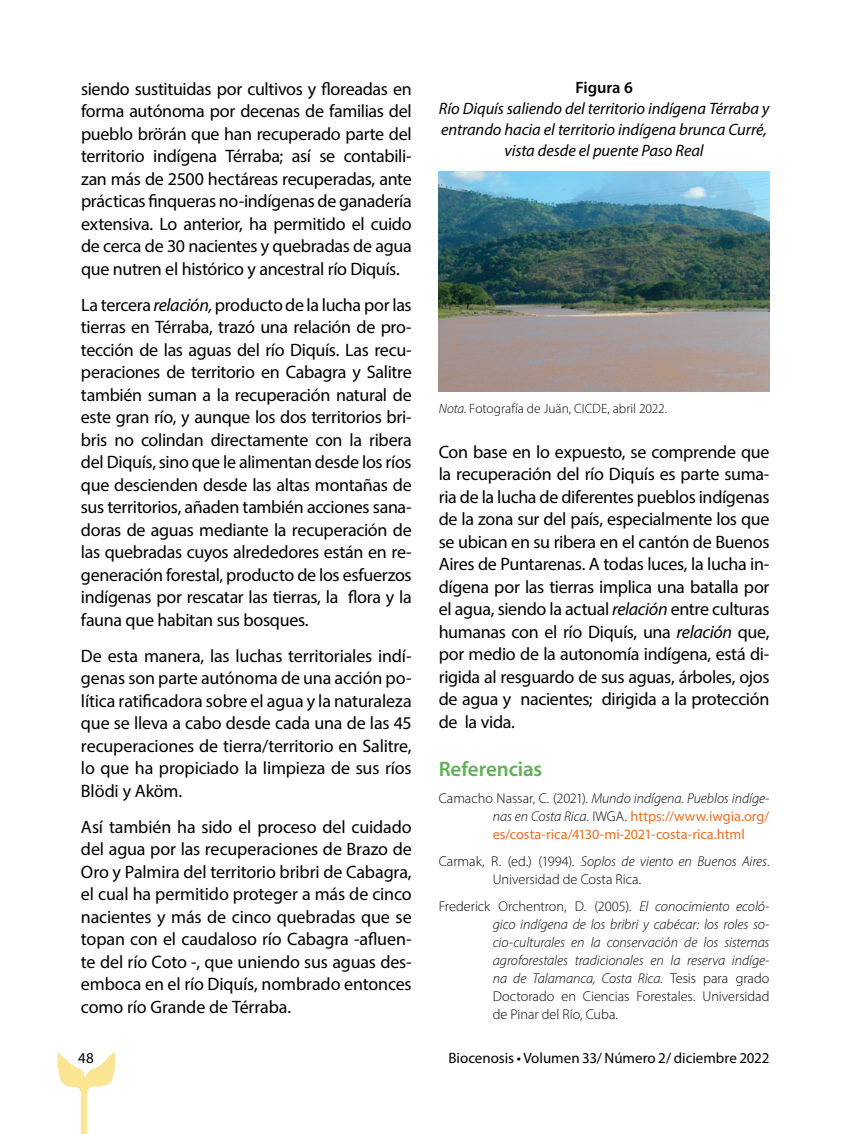
<style>
.page{position:relative;width:864px;height:1134px;background:#fff}
.page>*{position:absolute;margin:0;border:0;box-sizing:border-box;transform-origin:0 0}
.t1{font:600 21px "Myriad Pro";letter-spacing:-.005em;color:#5db154}
.t2{font:18px/22.5px "Myriad Pro";letter-spacing:-.015em;color:#000;text-align:justify}
.t3{font:italic 16.5px/21px "Myriad Pro";letter-spacing:-.005em;color:#000;text-align:center}
.t4{font:600 16.5px "Myriad Pro";letter-spacing:-.005em;color:#000}
.t5{font:15px "Myriad Pro";color:#000}
.t6{font:italic 300 14.25px/18px "Myriad Pro";letter-spacing:-.005em;color:#000;text-align:justify}
.t7{font:14.25px/18px "Myriad Pro";color:#ed6d1e;text-align:justify}
.t8{font:300 14.25px/18px "Myriad Pro";color:#000}
.t9{font:300 13.5px "Myriad Pro";color:#000}
.s1{font-style:italic}
.s2{font-weight:300;color:#000}
.s3{font-weight:300;font-style:italic;color:#000}
.s4{font-style:normal}
</style>
<div class="page">
<img style="left:57px;top:1053px;width:59px;height:81px">
<img style="left:439px;top:171px;width:331px;height:221px">
<p class="t2" style="left:81px;top:77px;width:332px">siendo sustituidas por cultivos y floreadas en forma autónoma por decenas de familias del pueblo brörán que han recuperado parte del territorio indígena Térraba; así se contabili&shy;zan más de 2500 hectáreas recuperadas, ante prácticas finqueras no-indígenas de ganadería extensiva. Lo anterior, ha permitido el cuido de cerca de 30 nacientes y quebradas de agua que nutren el histórico y ancestral río Diquís.</p>
<p class="t2" style="left:81px;top:293px;width:332px">La tercera <span class="s1">relación,</span> productode la lucha por las tierras en Térraba, trazó una relación de pro&shy;tección de las aguas del río Diquís. Las recu&shy;peraciones de territorio en Cabagra y Salitre también suman a la recuperación natural de este gran río, y aunque los dos territorios bri&shy;bris no colindan directamente con la ribera del Diquís, sino que le alimentan desde los ríos que descienden desde las altas montañas de sus territorios, añaden también acciones sana&shy;doras de aguas mediante la recuperación de las quebradas cuyos alrededores están en re&shy;generación forestal, producto de los esfuerzos indígenas por rescatar las tierras, la flora y la fauna que habitan sus bosques.</p>
<p class="t2" style="left:81px;top:644px;width:332px">De esta manera, las luchas territoriales indí&shy;genas son parte autónoma de una acción po&shy;lítica ratificadora sobre el agua y la naturaleza que se lleva a cabo desde cada una de las 45 recuperaciones de tierra/territorio en Salitre, lo que ha propiciado la limpieza de sus ríos Blödi y Aköm.</p>
<p class="t2" style="left:81px;top:815px;width:332px">Así también ha sido el proceso del cuidado del agua por las recuperaciones de Brazo de Oro y Palmira del territorio bribri de Cabagra, el cual ha permitido proteger a más de cinco nacientes y más de cinco quebradas que se topan con el caudaloso río Cabagra -afluen&shy;te del río Coto -, que uniendo sus aguas des&shy;emboca en el río Diquís, nombrado entonces como río Grande de Térraba.</p>
<p class="t4" style="left:575px;top:77px;width:59px">Figura 6</p>
<p class="t3" style="left:439px;top:98px;width:332px">Río Diquís saliendo del territorio indígena Térraba y entrando hacia el territorio indígena brunca Curré, vista desde el puente Paso Real</p>
<p class="t9" style="left:439px;top:400px;width:230px"><span class="s1">Nota</span>. Fotografía de Juän, CICDE, abril 2022.</p>
<p class="t2" style="left:439px;top:440px;width:332px">Con base en lo expuesto, se comprende que la recuperación del río Diquís es parte suma&shy;ria de la lucha de diferentes pueblos indígenas de la zona sur del país, especialmente los que se ubican en su ribera en el cantón de Buenos Aires de Puntarenas. A todas luces, la lucha in&shy;dígena por las tierras implica una batalla por el agua, siendo la actual <span class="s1">relación</span> entre culturas humanas con el río Diquís, una <span class="s1">relación</span> que, por medio de la autonomía indígena, está di&shy;rigida al resguardo de sus aguas, árboles, ojos de agua y nacientes; dirigida a la protección de la vida.</p>
<p class="t1" style="left:439px;top:755px;width:105px">Referencias</p>
<p class="t7" style="left:493px;top:789px;width:278px;text-indent:-54px"><span class="s2">Camacho Nassar, C. (2021).</span> <span class="s3">Mundo indígena. Pueblos indíge&shy;nas en Costa Rica</span><span class="s2">. IWGA.</span> https://www.iwgia.org/ es/costa-rica/4130-mi-2021-costa-rica.html</p>
<p class="t8" style="left:493px;top:852px;width:278px;text-indent:-54px">Carmak, R. (ed.) (1994). <span class="s1">Soplos de viento en Buenos Aires</span>.<br>Universidad de Costa Rica.</p>
<p class="t6" style="left:493px;top:897px;width:278px;text-indent:-54px"><span class="s4">Frederick Orchentron, D. (2005).</span> El conocimiento ecoló&shy;gico indígena de los bribri y cabécar: los roles so&shy;cio-culturales en la conservación de los sistemas agroforestales tradicionales en la reserva indíge&shy;na de Talamanca, Costa Rica<span class="s4">. Tesis para grado Doctorado en Ciencias Forestales. Universidad de Pinar del Río, Cuba.</span></p>
<p class="t5" style="left:78px;top:1049px;width:17px">48</p>
<p class="t5" style="left:448px;top:1049px;width:323px">Biocenosis • Volumen 33/ Número 2/ diciembre 2022</p>
</div>
